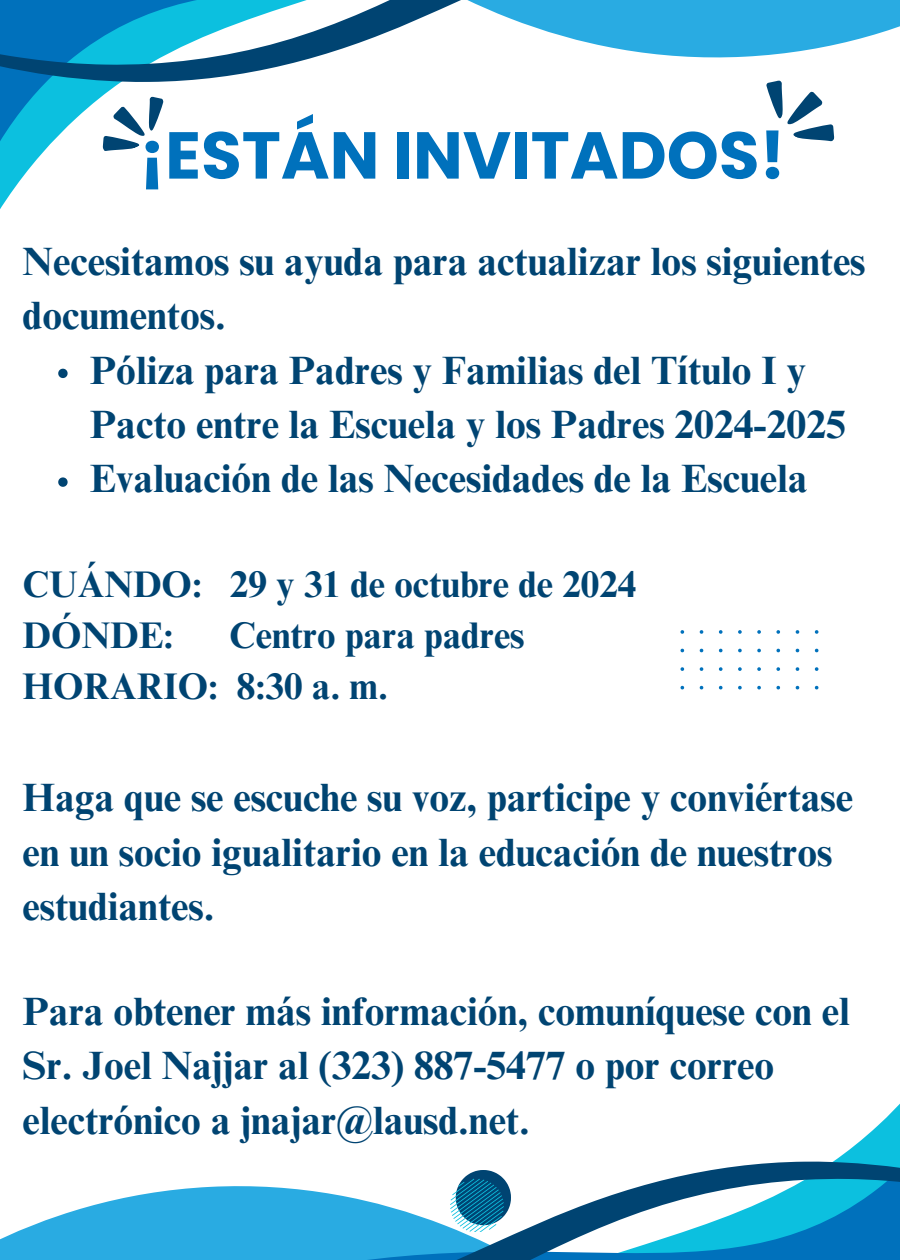
<style>
.page{position:relative;width:900px;height:1260px;background:#fff}
.page>*{position:absolute;margin:0;border:0;box-sizing:border-box;transform-origin:0 0}
.t1{font:700 66.25px "Poppins";color:#0071bc}
.t2{font:700 39.5px/54.5px "Times NRMT Pro";color:#004472}
.t3{font:700 37px/50.5px "Times NRMT Pro";color:#004472}
</style>
<div class="page">
<svg style="left:0;top:82px;width:121px;height:127px"></svg>
<svg style="left:0;top:0;width:900px;height:82px"></svg>
<svg style="left:792px;top:1103px;width:108px;height:59px"></svg>
<svg style="left:0;top:1162px;width:900px;height:98px"></svg>
<svg style="left:58px;top:369px;width:10px;height:9px"></svg>
<svg style="left:58px;top:477px;width:10px;height:10px"></svg>
<svg style="left:755px;top:76px;width:84px;height:66px"></svg>
<svg style="left:98px;top:93px;width:66px;height:67px"></svg>
<svg style="left:681px;top:630px;width:138px;height:60px"></svg>
<svg style="left:450px;top:1170px;width:61px;height:62px"></svg>
<p class="t1" style="left:139px;top:109px;width:648px">¡ESTÁN INVITADOS!</p>
<p class="t2" style="left:23px;top:239px;width:844px">Necesitamos su ayuda para actualizar los siguientes documentos.</p>
<p class="t2" style="left:90px;top:348px;width:758px">Póliza para Padres y Familias del Título I y<br>Pacto entre la Escuela y los Padres 2024-2025</p>
<h1 class="t2" style="left:90px;top:457px;width:719px">Evaluación de las Necesidades de la Escuela</h1>
<h2 class="t3" style="left:23px;top:564px;width:615px">CUÁNDO: 29 y 31 de octubre de 2024<br>DÓNDE:</h2>
<h2 class="t3" style="left:23px;top:615px;width:503px;text-indent:207px">Centro para padres<br>HORARIO: 8:30 a. m.</h2>
<p class="t2" style="left:23px;top:775px;width:832px">Haga que se escuche su voz, participe y conviértase en un socio igualitario en la educación de nuestros estudiantes.</p>
<p class="t2" style="left:23px;top:989px;width:829px">Para obtener más información, comuníquese con el<br>Sr. Joel Najjar al (323) 887-5477 o por correo electrónico a jnajar@lausd.net.</p>
</div>
